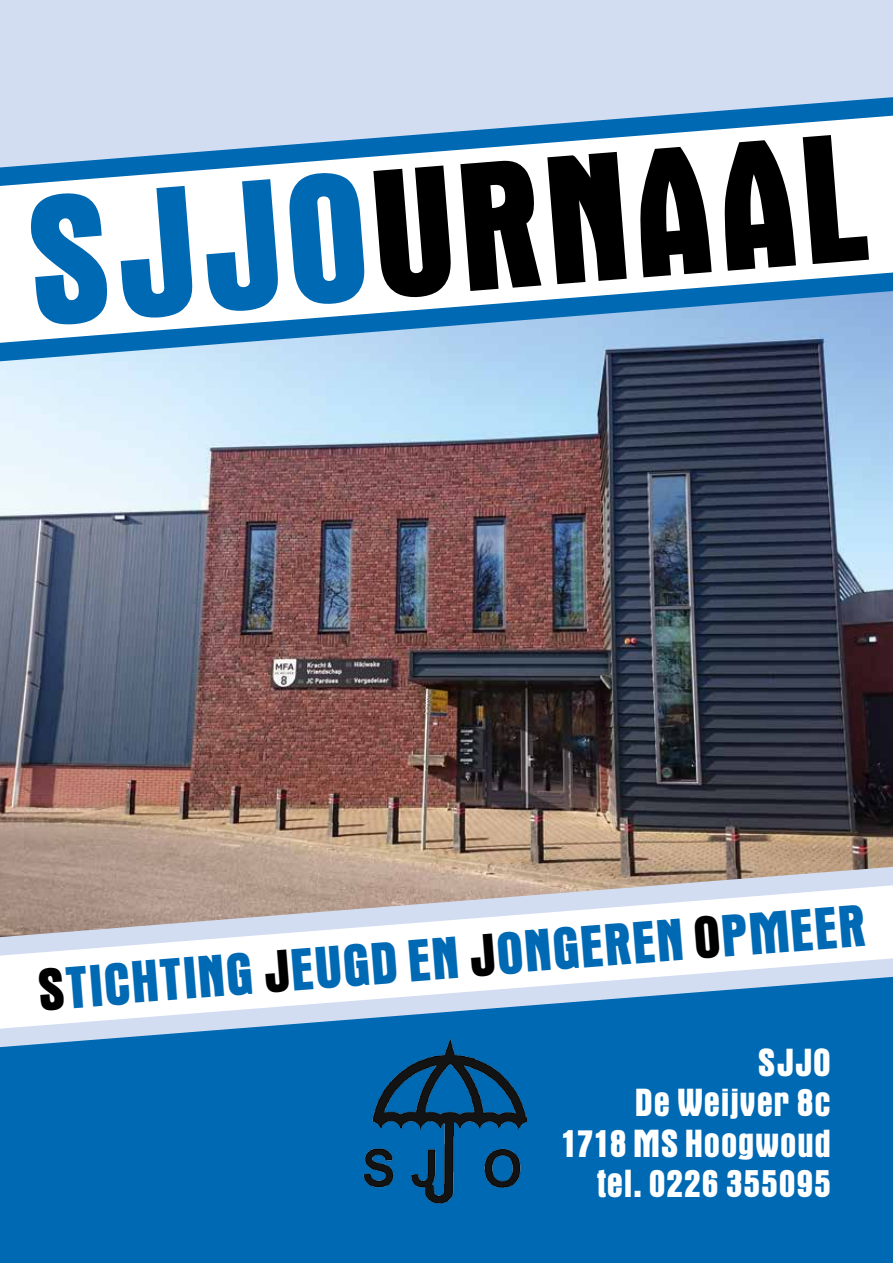
<style>
.page{position:relative;width:893px;height:1263px;background:#fff}
.page>*{position:absolute;margin:0;border:0;box-sizing:border-box;transform-origin:0 0}
.t1{font:139.8px "OPTI Aurora Grotesk Nine";color:#000}
.t2{font:45.45px "OPTI Aurora Grotesk Nine";color:#0069b4}
.t3{font:30px/40.5px "OPTI Aurora Grotesk Nine";letter-spacing:.005em;color:#fff;text-align:right}
.s1{color:#0069b4}
.s2{color:#000}
</style>
<div class="page">
<div style="left:0;top:0;width:893px;height:218px;background:#d3ddf2"></div>
<img style="left:0;top:361px;width:893px;height:506px">
<div style="left:0;top:186px;width:893px;height:32px;background:#fff"></div>
<svg style="left:0;top:272px;width:893px;height:89px"></svg>
<svg style="left:0;top:97px;width:893px;height:89px"></svg>
<div style="left:0;top:1047px;width:893px;height:216px;background:#0069b4"></div>
<img style="left:363px;top:1047px;width:164px;height:164px">
<svg style="left:0;top:867px;width:893px;height:89px"></svg>
<svg style="left:0;top:958px;width:893px;height:89px"></svg>
<h1 class="t1" style="left:11px;top:202px;width:849px;rotate:-5deg"><span class="s1">SJJO</span>URNAAL</h1>
<h2 class="t2" style="left:33px;top:965px;width:832px;rotate:-4deg"><span class="s2">S</span>TICHTING <span class="s2">J</span>EUGD EN <span class="s2">J</span>ONGEREN <span class="s2">O</span>PMEER</h2>
<p class="t3" style="left:559px;top:1045px;width:272px">SJJO<br>De Weijver 8c<br>1718 MS Hoogwoud tel. 0226 355095</p>
</div>
